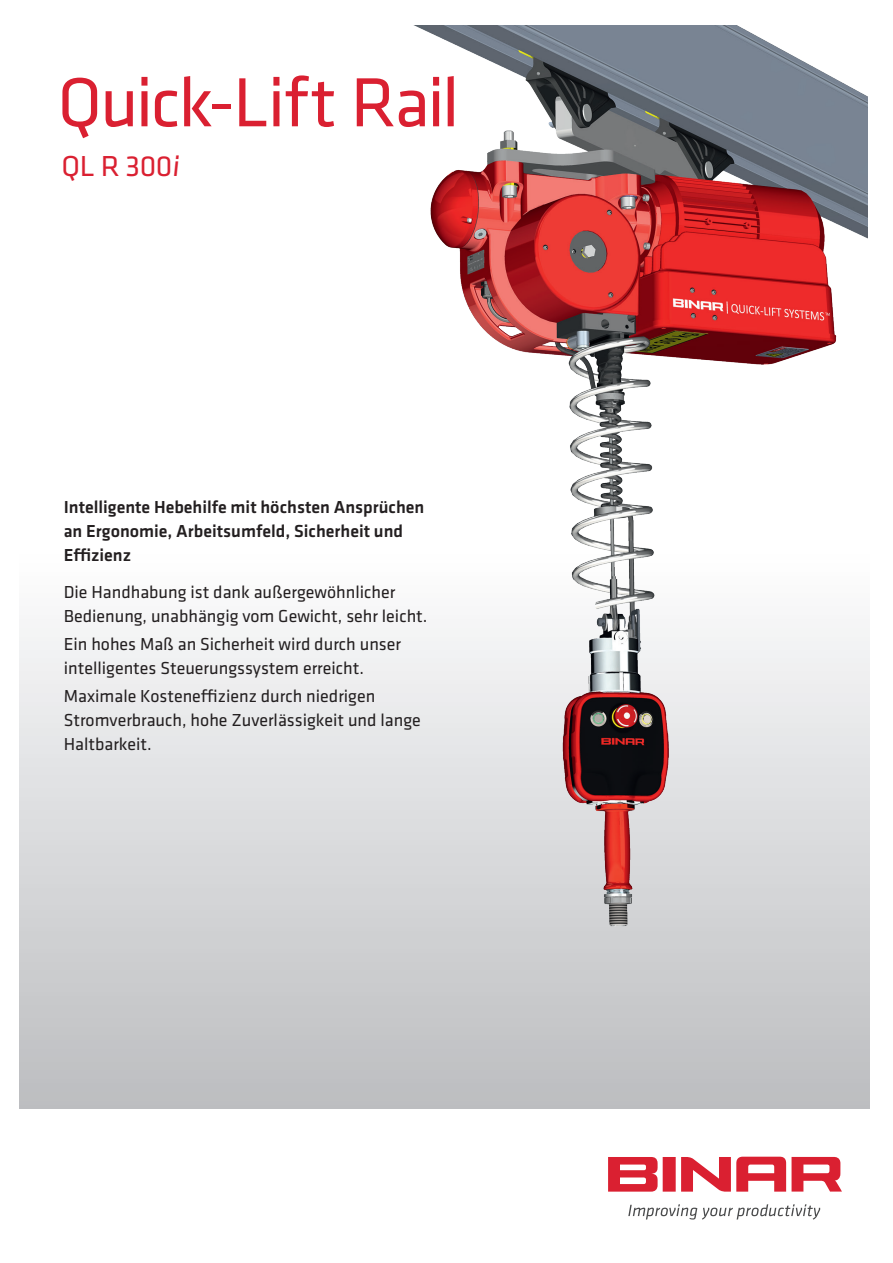
<style>
.page{position:relative;width:893px;height:1263px;background:#fff}
.page>*{position:absolute;margin:0;border:0;box-sizing:border-box;transform-origin:0 0}
.t1{font:72px "Klavika";letter-spacing:-.03em;color:#da2031}
.t2{font:30px "Klavika";letter-spacing:-.015em;color:#da2031}
.t3{font:18px/24px "Klavika";color:#231f20}
.t4{font:500 18px/24px "Klavika";color:#231f20}
</style>
<div class="page">
<div style="left:20px;top:25px;width:850px;height:1084px;background:#c3c4c7"></div>
<img style="left:21px;top:26px;width:846px;height:953px">
<div style="left:663px;top:1157px;width:13px;height:34px;background:#da2031"></div>
<svg style="left:608px;top:1157px;width:50px;height:34px"></svg>
<svg style="left:681px;top:1157px;width:161px;height:34px"></svg>
<svg style="left:628px;top:1204px;width:192px;height:15px"></svg>
<h1 class="t1" style="left:57px;top:63px;width:404px">Quick-Lift Rail</h1>
<h2 class="t2" style="left:62px;top:149px;width:123px">QL R 300i</h2>
<p class="t4" style="left:64px;top:495px;width:362px">Intelligente Hebehilfe mit höchsten Ansprüchen an Ergonomie, Arbeitsumfeld, Sicherheit und<br>Effizienz</p>
<p class="t3" style="left:64px;top:580px;width:365px">Die Handhabung ist dank außergewöhnlicher<br>Bedienung, unabhängig vom Gewicht, sehr leicht.</p>
<p class="t3" style="left:64px;top:632px;width:339px">Ein hohes Maß an Sicherheit wird durch unser intelligentes Steuerungssystem erreicht.</p>
<p class="t3" style="left:64px;top:685px;width:359px">Maximale Kosteneffizienz durch niedrigen<br>Stromverbrauch, hohe Zuverlässigkeit und lange<br>Haltbarkeit.</p>
</div>
